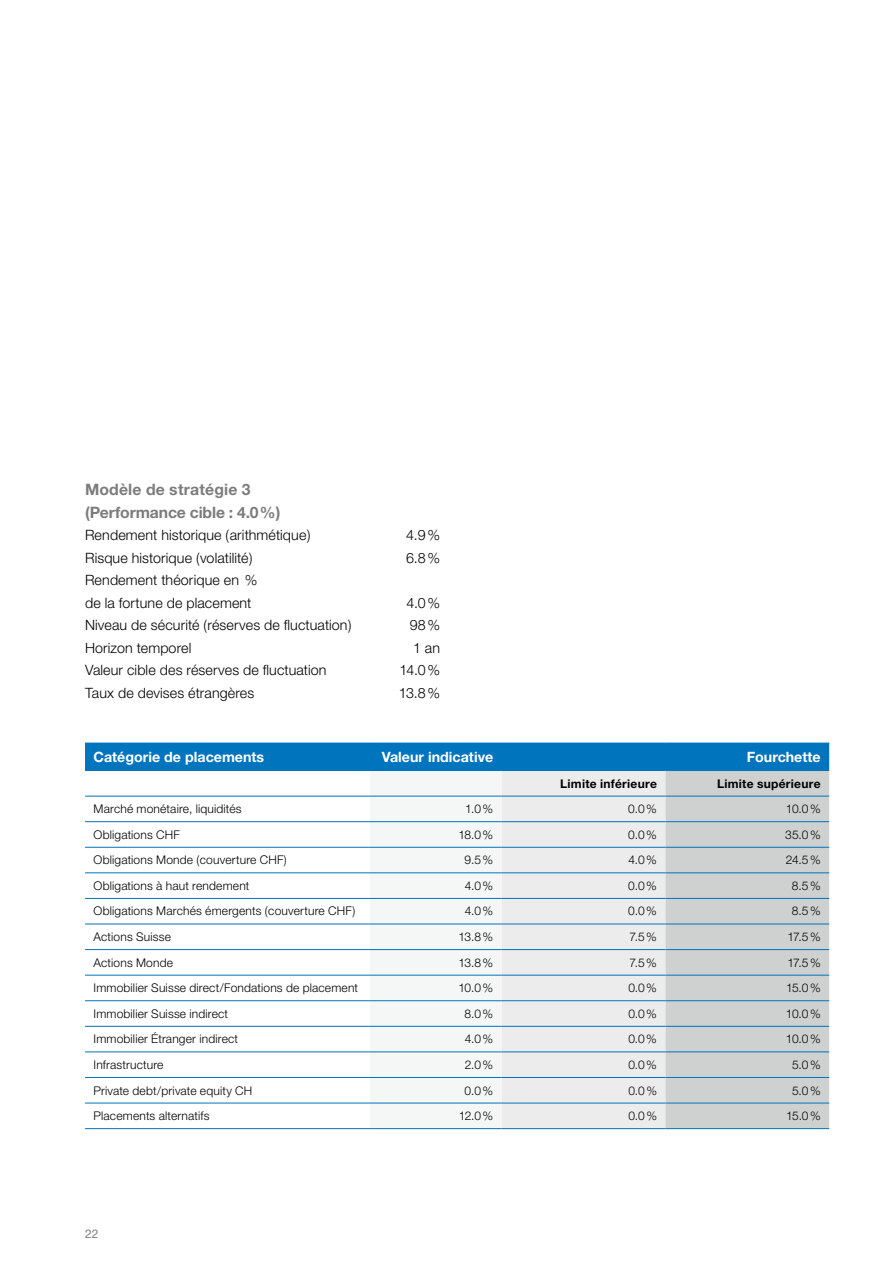
<style>
.page{position:relative;width:893px;height:1263px;background:#fff}
.page>*{position:absolute;margin:0;border:0;box-sizing:border-box;transform-origin:0 0}
.t1{font:700 15.75px/22.5px "Helvetica Neue LT Std";letter-spacing:.01em;color:#7b7d7c}
.t2{font:300 14.25px/22.5px "Helvetica Neue LT Std";letter-spacing:.01em;color:#000}
.t3{font:700 14.25px "Helvetica Neue LT Std";color:#fff}
.t4{font:300 12px "Helvetica Neue LT Std";letter-spacing:.015em;color:#000}
.t5{font:700 12px "Helvetica Neue LT Std";letter-spacing:.025em;color:#000}
.t6{font:12px "Helvetica Neue LT Std";color:#7b7d7c}
</style>
<div class="page">
<div style="left:85px;top:744px;width:744px;height:26px;background:#0074bd"></div>
<div style="left:370px;top:771px;width:132px;height:357px;background:#f5f6f6"></div>
<div style="left:502px;top:771px;width:163px;height:357px;background:#ececec"></div>
<div style="left:665px;top:771px;width:164px;height:357px;background:#cfd0d0"></div>
<hr style="left:85px;top:796px;width:285px;height:1px;background:#0074bd">
<hr style="left:370px;top:796px;width:132px;height:1px;background:#0074bd">
<hr style="left:502px;top:796px;width:163px;height:1px;background:#0074bd">
<hr style="left:665px;top:796px;width:164px;height:1px;background:#0074bd">
<hr style="left:85px;top:821px;width:285px;height:1px;background:#0074bd">
<hr style="left:370px;top:821px;width:132px;height:1px;background:#0074bd">
<hr style="left:502px;top:821px;width:163px;height:1px;background:#0074bd">
<hr style="left:665px;top:821px;width:164px;height:1px;background:#0074bd">
<hr style="left:85px;top:847px;width:285px;height:1px;background:#0074bd">
<hr style="left:370px;top:847px;width:132px;height:1px;background:#0074bd">
<hr style="left:502px;top:847px;width:163px;height:1px;background:#0074bd">
<hr style="left:665px;top:847px;width:164px;height:1px;background:#0074bd">
<hr style="left:85px;top:872px;width:285px;height:1px;background:#0074bd">
<hr style="left:370px;top:872px;width:132px;height:1px;background:#0074bd">
<hr style="left:502px;top:872px;width:163px;height:1px;background:#0074bd">
<hr style="left:665px;top:872px;width:164px;height:1px;background:#0074bd">
<hr style="left:85px;top:898px;width:285px;height:1px;background:#0074bd">
<hr style="left:370px;top:898px;width:132px;height:1px;background:#0074bd">
<hr style="left:502px;top:898px;width:163px;height:1px;background:#0074bd">
<hr style="left:665px;top:898px;width:164px;height:1px;background:#0074bd">
<hr style="left:85px;top:924px;width:285px;height:1px;background:#0074bd">
<hr style="left:370px;top:924px;width:132px;height:1px;background:#0074bd">
<hr style="left:502px;top:924px;width:163px;height:1px;background:#0074bd">
<hr style="left:665px;top:924px;width:164px;height:1px;background:#0074bd">
<hr style="left:85px;top:949px;width:285px;height:1px;background:#0074bd">
<hr style="left:370px;top:949px;width:132px;height:1px;background:#0074bd">
<hr style="left:502px;top:949px;width:163px;height:1px;background:#0074bd">
<hr style="left:665px;top:949px;width:164px;height:1px;background:#0074bd">
<hr style="left:85px;top:975px;width:285px;height:1px;background:#0074bd">
<hr style="left:370px;top:975px;width:132px;height:1px;background:#0074bd">
<hr style="left:502px;top:975px;width:163px;height:1px;background:#0074bd">
<hr style="left:665px;top:975px;width:164px;height:1px;background:#0074bd">
<hr style="left:85px;top:1000px;width:285px;height:1px;background:#0074bd">
<hr style="left:370px;top:1000px;width:132px;height:1px;background:#0074bd">
<hr style="left:502px;top:1000px;width:163px;height:1px;background:#0074bd">
<hr style="left:665px;top:1000px;width:164px;height:1px;background:#0074bd">
<hr style="left:85px;top:1026px;width:285px;height:1px;background:#0074bd">
<hr style="left:370px;top:1026px;width:132px;height:1px;background:#0074bd">
<hr style="left:502px;top:1026px;width:163px;height:1px;background:#0074bd">
<hr style="left:665px;top:1026px;width:164px;height:1px;background:#0074bd">
<hr style="left:85px;top:1052px;width:285px;height:1px;background:#0074bd">
<hr style="left:370px;top:1052px;width:132px;height:1px;background:#0074bd">
<hr style="left:502px;top:1052px;width:163px;height:1px;background:#0074bd">
<hr style="left:665px;top:1052px;width:164px;height:1px;background:#0074bd">
<hr style="left:85px;top:1128px;width:285px;height:1px;background:#0074bd">
<hr style="left:370px;top:1128px;width:132px;height:1px;background:#0074bd">
<hr style="left:502px;top:1128px;width:163px;height:1px;background:#0074bd">
<hr style="left:665px;top:1128px;width:164px;height:1px;background:#0074bd">
<hr style="left:85px;top:1077px;width:285px;height:1px;background:#0074bd">
<hr style="left:370px;top:1077px;width:132px;height:1px;background:#0074bd">
<hr style="left:502px;top:1077px;width:163px;height:1px;background:#0074bd">
<hr style="left:665px;top:1077px;width:164px;height:1px;background:#0074bd">
<hr style="left:85px;top:1103px;width:285px;height:1px;background:#0074bd">
<hr style="left:370px;top:1103px;width:132px;height:1px;background:#0074bd">
<hr style="left:502px;top:1103px;width:163px;height:1px;background:#0074bd">
<hr style="left:665px;top:1103px;width:164px;height:1px;background:#0074bd">
<hr style="left:85px;top:743px;width:285px;height:1px;background:#0074bd">
<hr style="left:370px;top:743px;width:132px;height:1px;background:#0074bd">
<hr style="left:502px;top:743px;width:163px;height:1px;background:#0074bd">
<hr style="left:665px;top:743px;width:164px;height:1px;background:#0074bd">
<hr style="left:85px;top:770px;width:285px;height:1px;background:#0074bd">
<hr style="left:370px;top:770px;width:132px;height:1px;background:#0074bd">
<hr style="left:502px;top:770px;width:163px;height:1px;background:#0074bd">
<hr style="left:665px;top:770px;width:164px;height:1px;background:#0074bd">
<h1 class="t1" style="left:85px;top:478px;width:197px">Modèle de stratégie 3 (Performance cible : 4.0%)</h1>
<p class="t2" style="left:85px;top:523px;width:227px">Rendement historique (arithmétique)</p>
<p class="t2" style="left:406px;top:523px;width:35px">4.9%</p>
<p class="t2" style="left:85px;top:546px;width:169px">Risque historique (volatilité)</p>
<p class="t2" style="left:406px;top:546px;width:36px">6.8%</p>
<p class="t2" style="left:85px;top:568px;width:174px">Rendement théorique en % de la fortune de placement</p>
<p class="t2" style="left:406px;top:591px;width:35px">4.0%</p>
<p class="t2" style="left:85px;top:613px;width:268px">Niveau de sécurité (réserves de fluctuation)</p>
<p class="t2" style="left:410px;top:613px;width:32px">98%</p>
<p class="t2" style="left:85px;top:636px;width:108px">Horizon temporel</p>
<p class="t2" style="left:413px;top:636px;width:29px">1 an</p>
<p class="t2" style="left:85px;top:658px;width:243px">Valeur cible des réserves de fluctuation</p>
<p class="t2" style="left:399px;top:658px;width:42px">14.0%</p>
<p class="t2" style="left:85px;top:681px;width:171px">Taux de devises étrangères</p>
<p class="t2" style="left:399px;top:681px;width:43px">13.8%</p>
<p class="t3" style="left:94px;top:748px;width:172px">Catégorie de placements</p>
<p class="t3" style="left:382px;top:748px;width:113px">Valeur indicative</p>
<p class="t3" style="left:747px;top:748px;width:75px">Fourchette</p>
<p class="t5" style="left:560px;top:776px;width:98px">Limite inférieure</p>
<p class="t5" style="left:717px;top:776px;width:105px">Limite supérieure</p>
<p class="t4" style="left:94px;top:801px;width:150px">Marché monétaire, liquidités</p>
<p class="t4" style="left:465px;top:801px;width:29px">1.0%</p>
<p class="t4" style="left:628px;top:801px;width:30px">0.0%</p>
<p class="t4" style="left:786px;top:801px;width:36px">10.0%</p>
<p class="t4" style="left:94px;top:827px;width:88px">Obligations CHF</p>
<p class="t4" style="left:458px;top:827px;width:36px">18.0%</p>
<p class="t4" style="left:628px;top:827px;width:30px">0.0%</p>
<p class="t4" style="left:785px;top:827px;width:37px">35.0%</p>
<p class="t4" style="left:94px;top:853px;width:195px">Obligations Monde (couverture CHF)</p>
<p class="t4" style="left:465px;top:853px;width:30px">9.5%</p>
<p class="t4" style="left:628px;top:853px;width:30px">4.0%</p>
<p class="t4" style="left:786px;top:853px;width:36px">24.5%</p>
<p class="t4" style="left:94px;top:878px;width:157px">Obligations à haut rendement</p>
<p class="t4" style="left:465px;top:878px;width:30px">4.0%</p>
<p class="t4" style="left:628px;top:878px;width:30px">0.0%</p>
<p class="t4" style="left:792px;top:878px;width:30px">8.5%</p>
<p class="t4" style="left:94px;top:904px;width:263px">Obligations Marchés émergents (couverture CHF)</p>
<p class="t4" style="left:465px;top:904px;width:30px">4.0%</p>
<p class="t4" style="left:628px;top:904px;width:30px">0.0%</p>
<p class="t4" style="left:792px;top:904px;width:30px">8.5%</p>
<p class="t4" style="left:94px;top:929px;width:79px">Actions Suisse</p>
<p class="t4" style="left:458px;top:929px;width:36px">13.8%</p>
<p class="t4" style="left:629px;top:929px;width:29px">7.5%</p>
<p class="t4" style="left:787px;top:929px;width:35px">17.5 %</p>
<p class="t4" style="left:94px;top:955px;width:81px">Actions Monde</p>
<p class="t4" style="left:458px;top:955px;width:36px">13.8%</p>
<p class="t4" style="left:629px;top:955px;width:29px">7.5%</p>
<p class="t4" style="left:787px;top:955px;width:35px">17.5 %</p>
<p class="t4" style="left:94px;top:980px;width:266px">Immobilier Suisse direct/Fondations de placement</p>
<p class="t4" style="left:458px;top:980px;width:36px">10.0%</p>
<p class="t4" style="left:628px;top:980px;width:30px">0.0%</p>
<p class="t4" style="left:786px;top:980px;width:36px">15.0%</p>
<p class="t4" style="left:94px;top:1006px;width:136px">Immobilier Suisse indirect</p>
<p class="t4" style="left:464px;top:1006px;width:30px">8.0%</p>
<p class="t4" style="left:628px;top:1006px;width:30px">0.0%</p>
<p class="t4" style="left:786px;top:1006px;width:36px">10.0%</p>
<p class="t4" style="left:94px;top:1032px;width:146px">Immobilier Étranger indirect</p>
<p class="t4" style="left:465px;top:1032px;width:30px">4.0%</p>
<p class="t4" style="left:628px;top:1032px;width:30px">0.0%</p>
<p class="t4" style="left:786px;top:1032px;width:36px">10.0%</p>
<p class="t4" style="left:94px;top:1057px;width:71px">Infrastructure</p>
<p class="t4" style="left:465px;top:1057px;width:30px">2.0%</p>
<p class="t4" style="left:628px;top:1057px;width:30px">0.0%</p>
<p class="t4" style="left:792px;top:1057px;width:30px">5.0%</p>
<p class="t4" style="left:94px;top:1083px;width:160px">Private debt/private equity CH</p>
<p class="t4" style="left:465px;top:1083px;width:30px">0.0%</p>
<p class="t4" style="left:628px;top:1083px;width:30px">0.0%</p>
<p class="t4" style="left:792px;top:1083px;width:30px">5.0%</p>
<p class="t4" style="left:94px;top:1108px;width:117px">Placements alternatifs</p>
<p class="t4" style="left:459px;top:1108px;width:36px">12.0%</p>
<p class="t4" style="left:628px;top:1108px;width:30px">0.0%</p>
<p class="t4" style="left:786px;top:1108px;width:36px">15.0%</p>
<p class="t6" style="left:85px;top:1226px;width:15px">22</p>
</div>
